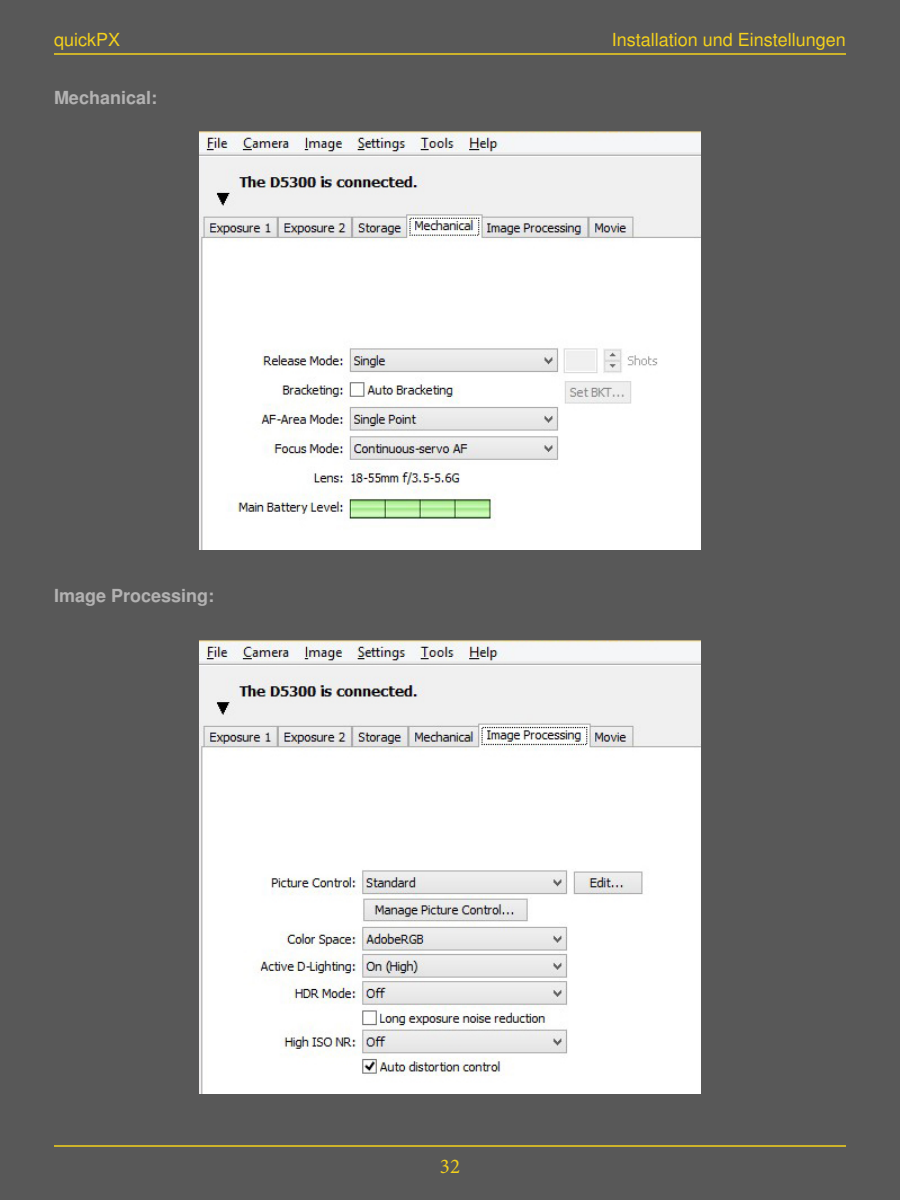
<style>
.page{position:relative;width:900px;height:1200px;background:#585858}
.page>*{position:absolute;margin:0;border:0;box-sizing:border-box;transform-origin:0 0}
.t1{font:21px "Minion Pro";color:#f4d11c}
.t2{font:18px "Sans";color:#f4d11c}
.t3{font:700 18px "Sans";color:#b3b2b2}
</style>
<div class="page">
<hr style="left:54px;top:53px;width:792px;height:2px;background:#f4d11c">
<hr style="left:54px;top:1145px;width:792px;height:2px;background:#f4d11c">
<img style="left:199px;top:131px;width:502px;height:419px">
<img style="left:199px;top:641px;width:502px;height:452px">
<p class="t2" style="left:54px;top:29px;width:68px">quickPX</p>
<p class="t2" style="left:612px;top:29px;width:236px">Installation und Einstellungen</p>
<p class="t3" style="left:54px;top:87px;width:105px">Mechanical:</p>
<p class="t3" style="left:54px;top:585px;width:162px">Image Processing:</p>
<p class="t1" style="left:440px;top:1152px;width:22px">32</p>
</div>
